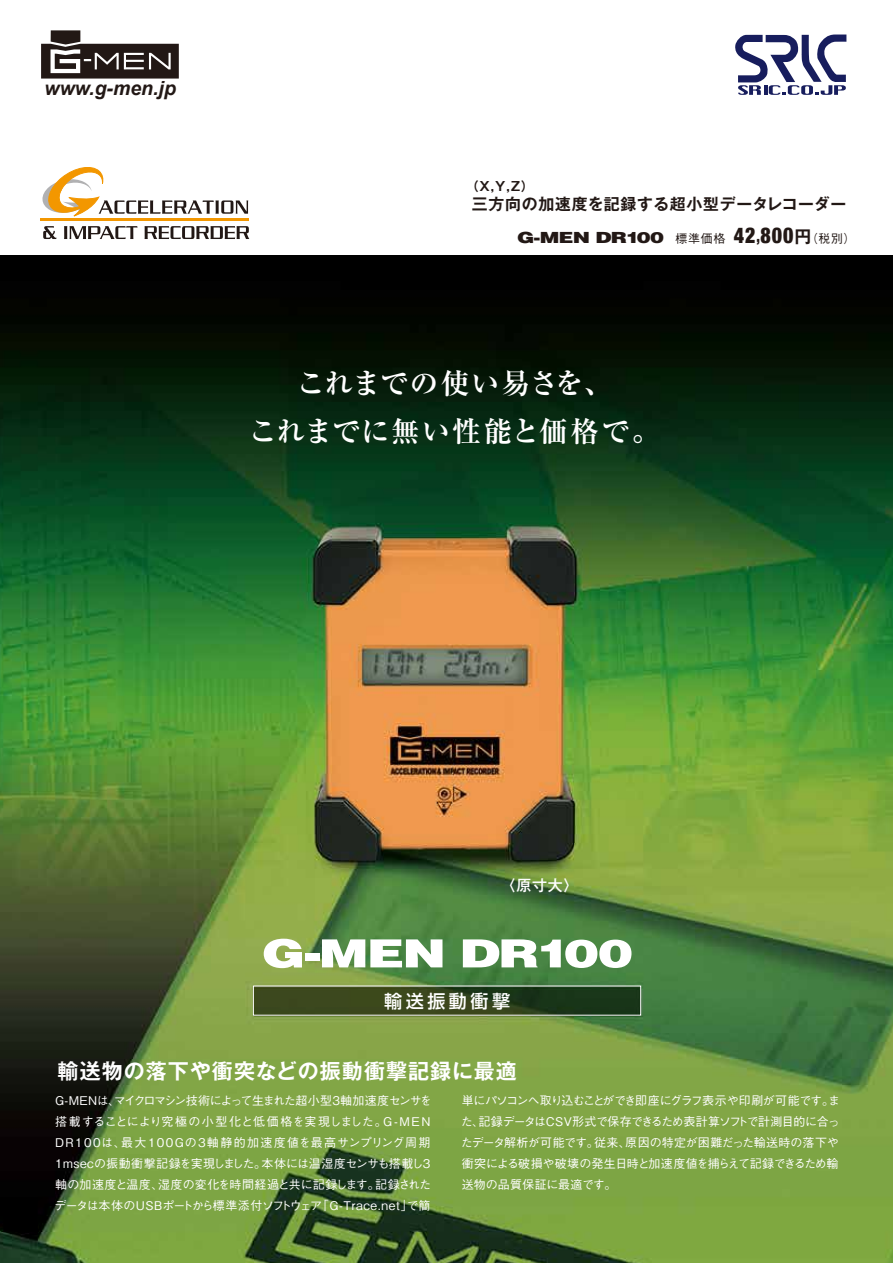
<style>
.page{position:relative;width:893px;height:1263px;background:#fff}
.page>*{position:absolute;margin:0;border:0;box-sizing:border-box;transform-origin:0 0}
.t1{font:900 38.85px "Helvetica";letter-spacing:-.04em;color:#fff;scale:1.35 1}
.t2{font:700 28.5px/47.1px "Ryumin Pro";letter-spacing:.025em;color:#fff;text-align:center}
.t3{font:900 condensed 22.05px "Helvetica Neue";color:#221815;scale:.9 1}
.t4{font:700 21px "Gothic MB101 Pro De";letter-spacing:.05em;color:#fff}
.t5{font:italic 700 19.5px "Arial";color:#221815}
.t6{font:500 18px "Shin Go Pro";letter-spacing:.2em;color:#fff}
.t7{font:700 15.9px "Gothic MB101 Pro De";letter-spacing:.05em;color:#221815}
.t8{font:900 15.45px "Helvetica";letter-spacing:-.04em;color:#221815;scale:1.35 1}
.t9{font:500 15px "Gothic MB101 Pro";color:#fff}
.t10{font:700 12.75px "Gothic MB101 Pro De";color:#221815}
.t11{font:500 12px/21px "Gothic BBB Pro";color:#fff}
.s1{font-family:"Gothic BBB Pro";font-weight:500;font-stretch:normal;font-size:12px}
.s2{font-size:15.15px}
.s3{font-family:"Gothic MB101 Pro De";font-weight:700;font-stretch:normal;font-size:16.95px}
.s4{font-family:"Gothic BBB Pro";font-weight:500;font-stretch:normal;font-size:11.85px}
</style>
<div class="page">
<img style="left:0;top:255px;width:893px;height:1008px">
<svg style="left:41px;top:30px;width:138px;height:49px"></svg>
<svg style="left:255px;top:988px;width:384px;height:25px;background:#2d401a"></svg>
<svg style="left:735px;top:35px;width:111px;height:60px"></svg>
<svg style="left:43px;top:226px;width:13px;height:13px"></svg>
<svg style="left:64px;top:226px;width:73px;height:13px"></svg>
<svg style="left:144px;top:226px;width:105px;height:13px"></svg>
<hr style="left:41px;top:218px;width:208px;height:3px;background:#f39700">
<svg style="left:42px;top:167px;width:206px;height:50px"></svg>
<h3 class="t5" style="left:45px;top:76px;width:133px">www.g-men.jp</h3>
<p class="t10" style="left:466px;top:175px;width:69px">（X,Y,Z）</p>
<h3 class="t7" style="left:472px;top:191px;width:376px">三方向の加速度を記録する超小型データレコーダー</h3>
<p class="t8" style="left:517px;top:227px;width:110px">G-MEN DR100</p>
<h3 class="t3" style="left:676px;top:217px;width:201px"><span class="s1">標準価格</span> 42<span class="s2">,</span>800<span class="s3">円</span><span class="s4">（税別）</span></h3>
<h2 class="t2" style="left:249px;top:358px;width:413px">これまでの使い易さを、<br>これまでに無い性能と価格で。</h2>
<p class="t9" style="left:501px;top:873px;width:79px">〈原寸大〉</p>
<h1 class="t1" style="left:262px;top:928px;width:277px">G-MEN DR100</h1>
<h3 class="t6" style="left:384px;top:986px;width:127px">輸送振動衝撃</h3>
<h3 class="t4" style="left:58px;top:1053px;width:461px">輸送物の落下や衝突などの振動衝撃記録に最適</h3>
<p class="t11" style="left:55px;top:1089px;width:379px">G-MENは、マイクロマシン技術によって生まれた超小型3軸加速度センサを搭載することにより究極の小型化と低価格を実現しました。G-MEN DR100は、最大100Gの3軸静的加速度値を最高サンプリング周期1msecの振動衝撃記録を実現しました。本体には温湿度センサも搭載し3軸の加速度と温度、湿度の変化を時間経過と共に記録します。記録されたデータは本体のUSBポートから標準添付ソフトウェア「G-Trace.net」で簡</p>
<p class="t11" style="left:461px;top:1089px;width:381px;text-align:justify">単にパソコンへ取り込むことができ即座にグラフ表示や印刷が可能です。また、記録データはCSV形式で保存できるため表計算ソフトで計測目的に合ったデータ解析が可能です。従来、原因の特定が困難だった輸送時の落下や衝突による破損や破壊の発生日時と加速度値を捕らえて記録できるため輸送物の品質保証に最適です。</p>
</div>
